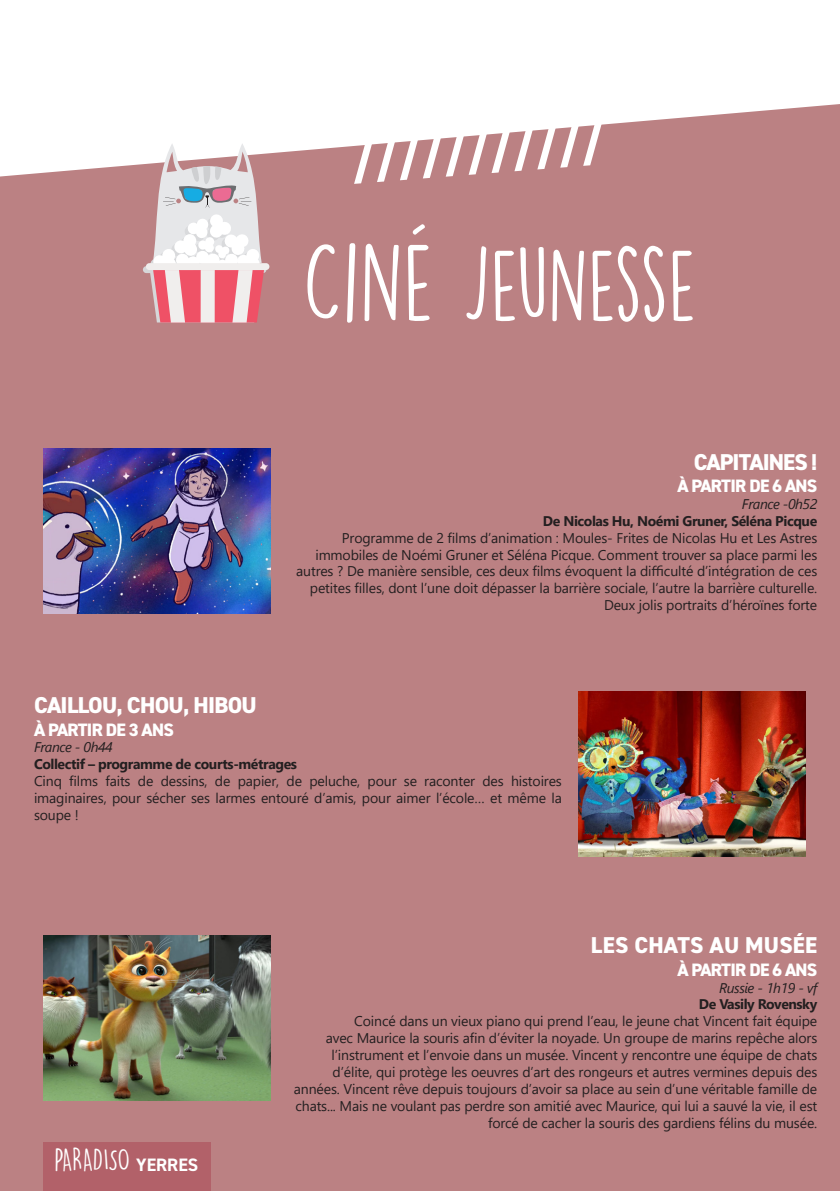
<style>
.page{position:relative;width:840px;height:1191px;background:#fff}
.page>*{position:absolute;margin:0;border:0;box-sizing:border-box;transform-origin:0 0}
.t1{font:94.2px "DK Lemon Yellow Sun";color:#fff;scale:.91 1}
.t2{font:700 61.2px "DIN2014";color:#fff}
.t3{font:28px "DK Lemon Yellow Sun";letter-spacing:-.025em;color:#fff}
.t4{font:800 23px "DIN2014";letter-spacing:-.03em;color:#fff}
.t5{font:800 23px "DIN2014";letter-spacing:.01em;color:#fff}
.t6{font:800 18px "DIN2014";letter-spacing:-.04em;color:#fff}
.t7{font:14px/16.8px "Segoe UI";letter-spacing:-.01em;color:#231f20;text-align:right}
.t8{font:700 14px "Segoe UI";letter-spacing:-.03em;color:#231f20}
.t9{font:italic 14px "Segoe UI";letter-spacing:-.03em;color:#231f20}
.s1{font-size:101.8px}
.s2{font-family:"DIN2014";font-weight:700;font-size:18px}
</style>
<div class="page">
<div style="left:0;top:104px;width:839px;height:1087px;background:#bb8183"></div>
<div style="left:43px;top:1142px;width:167px;height:49px;background:#b26169"></div>
<svg style="left:143px;top:143px;width:123px;height:179px"></svg>
<div style="left:200px;top:270px;width:15px;height:52px;background:#f0eeed"></div>
<div style="left:146px;top:263px;width:123px;height:7px;background:#f0eeed;border-radius:3px"></div>
<img style="left:578px;top:692px;width:227px;height:165px">
<img style="left:43px;top:935px;width:227px;height:165px">
<img style="left:43px;top:448px;width:227px;height:165px">
<p class="t2" style="left:346px;top:114px;width:261px;rotate:-4deg">///////////</p>
<p class="t1" style="left:302px;top:227px;width:434px"><span class="s1">CINÉ</span> JEUNESSE</p>
<p class="t4" style="left:693px;top:446px;width:125px">CAPITAINES !</p>
<p class="t6" style="left:677px;top:474px;width:141px">À PARTIR DE 6 ANS</p>
<p class="t9" style="left:741px;top:491px;width:77px">France -0h52</p>
<p class="t8" style="left:542px;top:507px;width:276px">De Nicolas Hu, Noémi Gruner, Séléna Picque</p>
<p class="t7" style="left:296px;top:528px;width:522px">Programme de 2 films d’animation : Moules- Frites de Nicolas Hu et Les Astres immobiles de Noémi Gruner et Séléna Picque. Comment trouver sa place parmi les autres ? De manière sensible, ces deux films évoquent la difficulté d’intégration de ces petites filles, dont l’une doit dépasser la barrière sociale, l’autre la barrière culturelle.<br>Deux jolis portraits d’héroïnes forte</p>
<p class="t4" style="left:34px;top:690px;width:224px">CAILLOU, CHOU, HIBOU</p>
<p class="t6" style="left:34px;top:717px;width:141px">À PARTIR DE 3 ANS</p>
<p class="t9" style="left:34px;top:734px;width:80px">France - 0h44</p>
<p class="t8" style="left:34px;top:751px;width:264px">Collectif – programme de courts-métrages</p>
<p class="t7" style="left:34px;top:771px;width:529px;text-align:justify">Cinq films faits de dessins, de papier, de peluche, pour se raconter des histoires imaginaires, pour sécher ses larmes entouré d’amis, pour aimer l’école… et même la soupe !</p>
<h3 class="t3" style="left:54px;top:1142px;width:145px">PARADISO <span class="s2">YERRES</span></h3>
<p class="t5" style="left:590px;top:930px;width:227px">LES CHATS AU MUSÉE</p>
<p class="t6" style="left:677px;top:957px;width:141px">À PARTIR DE 6 ANS</p>
<p class="t9" style="left:718px;top:974px;width:99px">Russie - 1h19 - vf</p>
<p class="t8" style="left:698px;top:991px;width:120px">De Vasily Rovensky</p>
<p class="t7" style="left:294px;top:1011px;width:524px">Coincé dans un vieux piano qui prend l’eau, le jeune chat Vincent fait équipe<br>avec Maurice la souris afin d’éviter la noyade. Un groupe de marins repêche alors l’instrument et l’envoie dans un musée. Vincent y rencontre une équipe de chats d’élite, qui protège les oeuvres d’art des rongeurs et autres vermines depuis des années. Vincent rêve depuis toujours d’avoir sa place au sein d’une véritable famille de chats... Mais ne voulant pas perdre son amitié avec Maurice, qui lui a sauvé la vie, il est forcé de cacher la souris des gardiens félins du musée.</p>
</div>
